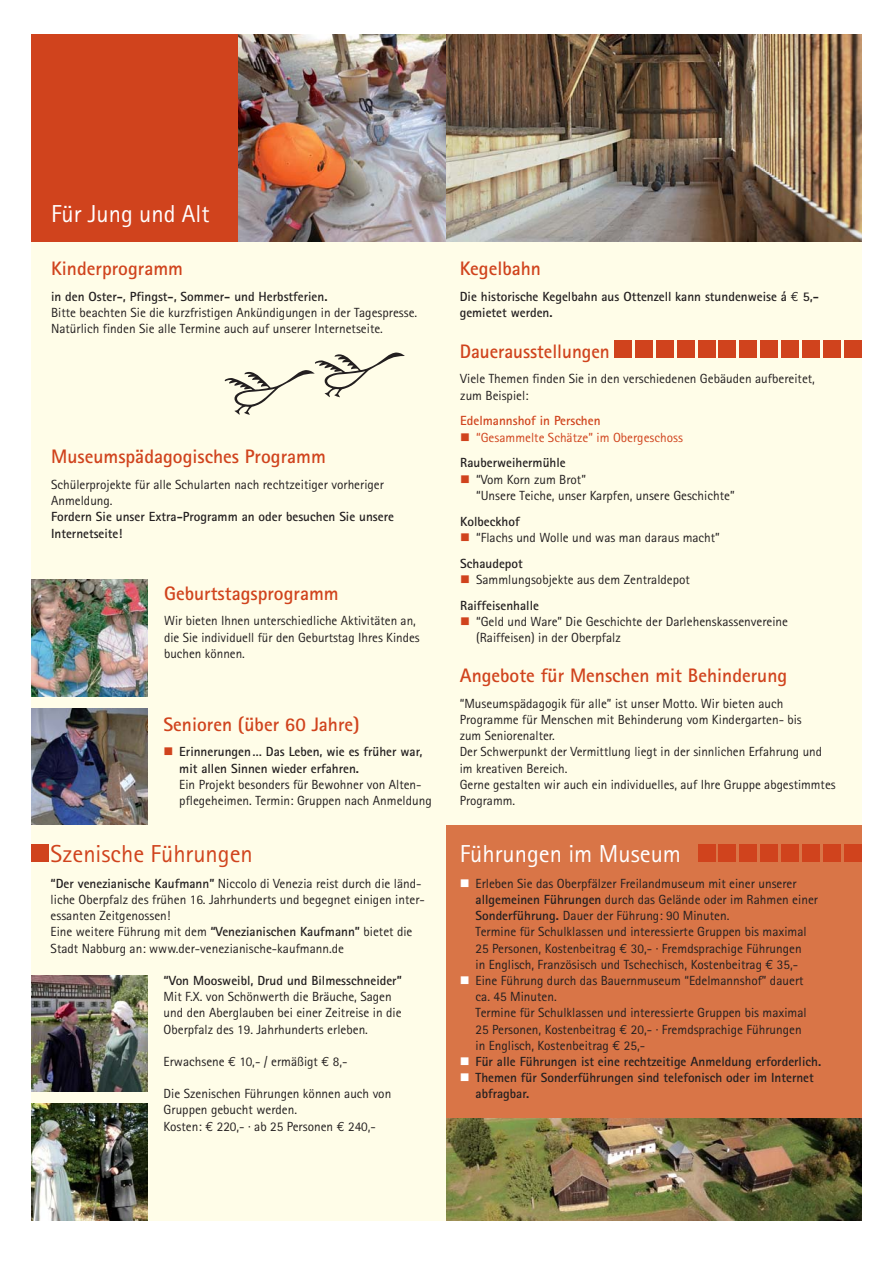
<style>
.page{position:relative;width:893px;height:1263px;background:#fff}
.page>*{position:absolute;margin:0;border:0;box-sizing:border-box;transform-origin:0 0}
.t1{font:24.6px "Rotis Sans Serif";color:#fff}
.t2{font:24.6px "Rotis Sans Serif";color:#d0431d}
.t3{font:700 19.5px "Rotis Sans Serif";color:#d0431d}
.t4{font:13.2px/16.2px "Rotis Sans Serif";color:#231f20}
.t5{font:700 13.2px/16.2px "Rotis Sans Serif";color:#231f20}
.t6{font:13.2px/25.8px "Rotis Sans Serif";color:#d0431d}
.t7{font:700 13.2px "Rotis Sans Serif";color:#d0431d}
.s1{color:#d0431d}
.s2{font-weight:700}
.s3{font-family:"Euro Mono"}
.s4{font-family:"Euro Mono";font-weight:400}
.s5{font-weight:700;color:#231f20}
.s6{color:#fff}
</style>
<div class="page">
<div style="left:31px;top:34px;width:831px;height:1186px;background:#fffde8"></div>
<div style="left:31px;top:34px;width:208px;height:208px;background:#d0431d"></div>
<div style="left:446px;top:825px;width:416px;height:395px;background:#d97547"></div>
<div style="left:761px;top:845px;width:17px;height:17px;background:#d0431d"></div>
<div style="left:740px;top:845px;width:17px;height:17px;background:#d0431d"></div>
<div style="left:719px;top:845px;width:17px;height:17px;background:#d0431d"></div>
<div style="left:698px;top:845px;width:17px;height:17px;background:#d0431d"></div>
<div style="left:782px;top:845px;width:17px;height:17px;background:#d0431d"></div>
<div style="left:803px;top:845px;width:17px;height:17px;background:#d0431d"></div>
<div style="left:824px;top:845px;width:17px;height:17px;background:#d0431d"></div>
<div style="left:845px;top:845px;width:17px;height:17px;background:#d0431d"></div>
<div style="left:31px;top:845px;width:17px;height:17px;background:#d0431d"></div>
<img style="left:31px;top:708px;width:117px;height:117px">
<img style="left:31px;top:975px;width:117px;height:117px">
<img style="left:31px;top:1104px;width:117px;height:116px">
<img style="left:239px;top:34px;width:207px;height:208px">
<img style="left:446px;top:34px;width:416px;height:208px">
<img style="left:31px;top:580px;width:117px;height:116px">
<div style="left:614px;top:341px;width:17px;height:17px;background:#d0431d"></div>
<div style="left:635px;top:341px;width:17px;height:17px;background:#d0431d"></div>
<div style="left:656px;top:341px;width:17px;height:17px;background:#d0431d"></div>
<div style="left:677px;top:341px;width:17px;height:17px;background:#d0431d"></div>
<div style="left:698px;top:341px;width:17px;height:17px;background:#d0431d"></div>
<div style="left:719px;top:341px;width:17px;height:17px;background:#d0431d"></div>
<div style="left:740px;top:341px;width:17px;height:17px;background:#d0431d"></div>
<div style="left:761px;top:341px;width:17px;height:17px;background:#d0431d"></div>
<div style="left:782px;top:341px;width:17px;height:17px;background:#d0431d"></div>
<div style="left:803px;top:341px;width:17px;height:17px;background:#d0431d"></div>
<div style="left:824px;top:341px;width:17px;height:17px;background:#d0431d"></div>
<div style="left:845px;top:341px;width:17px;height:17px;background:#d0431d"></div>
<svg style="left:225px;top:353px;width:180px;height:62px"></svg>
<img style="left:446px;top:1118px;width:416px;height:102px">
<h1 class="t1" style="left:51px;top:205px;width:160px">Für Jung und Alt</h1>
<h2 class="t3" style="left:51px;top:262px;width:133px">Kinderprogramm</h2>
<p class="t5" style="left:51px;top:290px;width:278px">in den Oster-, Pfingst-, Sommer- und Herbstferien.</p>
<p class="t4" style="left:51px;top:306px;width:368px">Bitte beachten Sie die kurzfristigen Ankündigungen in der Tagespresse.<br>Natürlich finden Sie alle Termine auch auf unserer Internetseite.</p>
<h2 class="t3" style="left:51px;top:450px;width:276px">Museumspädagogisches Programm</h2>
<p class="t4" style="left:51px;top:478px;width:334px">Schülerprojekte für alle Schularten nach rechtzeitiger vorheriger<br>Anmeldung.</p>
<p class="t5" style="left:51px;top:510px;width:344px">Fordern Sie unser Extra-Programm an oder besuchen Sie unsere<br>Internetseite!</p>
<h2 class="t3" style="left:164px;top:586px;width:176px">Geburtstagsprogramm</h2>
<p class="t4" style="left:164px;top:614px;width:257px">Wir bieten Ihnen unterschiedliche Aktivitäten an, die Sie individuell für den Geburtstag Ihres Kindes buchen können.</p>
<h2 class="t3" style="left:163px;top:717px;width:198px">Senioren (über 60 Jahre)</h2>
<p class="t5" style="left:179px;top:745px;width:244px;text-indent:-16px"><span class="s1">■</span> Erinnerungen… Das Leben, wie es früher war, mit allen Sinnen wieder erfahren.</p>
<p class="t4" style="left:179px;top:778px;width:254px">Ein Projekt besonders für Bewohner von Alten&shy;pflegeheimen. Termin: Gruppen nach Anmeldung</p>
<h1 class="t2" style="left:51px;top:845px;width:204px">Szenische Führungen</h1>
<p class="t4" style="left:51px;top:877px;width:376px"><span class="s2">“Der venezianische Kaufmann”</span> Niccolo di Venezia reist durch die länd&shy;liche Oberpfalz des frühen 16. Jahrhunderts und begegnet einigen inter&shy;essanten Zeitgenossen!<br>Eine weitere Führung mit dem <span class="s2">“Venezianischen Kaufmann”</span> bietet die Stadt Nabburg an: www.der-venezianische-kaufmann.de</p>
<p class="t5" style="left:164px;top:974px;width:240px">“Von Moosweibl, Drud und Bilmesschneider”</p>
<p class="t4" style="left:164px;top:990px;width:239px">Mit F.X. von Schönwerth die Bräuche, Sagen und den Aberglauben bei einer Zeitreise in die<br>Oberpfalz des 19. Jahrhunderts erleben.</p>
<p class="t4" style="left:164px;top:1055px;width:185px">Erwachsene <span class="s3">€</span> 10,- / ermäßigt <span class="s3">€</span> 8,-</p>
<p class="t4" style="left:164px;top:1087px;width:229px">Die Szenischen Führungen können auch von<br>Gruppen gebucht werden.<br>Kosten: <span class="s3">€</span> 220,- · ab 25 Personen <span class="s3">€</span> 240,-</p>
<h2 class="t3" style="left:460px;top:262px;width:83px">Kegelbahn</h2>
<p class="t5" style="left:460px;top:290px;width:361px">Die historische Kegelbahn aus Ottenzell kann stundenweise á <span class="s4">€</span> 5,- gemietet werden.</p>
<h2 class="t3" style="left:460px;top:344px;width:152px">Dauerausstellungen</h2>
<p class="t4" style="left:460px;top:372px;width:356px">Viele Themen finden Sie in den verschiedenen Gebäuden aufbereitet, zum Beispiel:</p>
<p class="t7" style="left:460px;top:416px;width:142px">Edelmannshof in Perschen</p>
<p class="t6" style="left:460px;top:426px;width:224px">■ “Gesammelte Schätze” im Obergeschoss<br><span class="s5">Rauberweihermühle</span></p>
<p class="t4" style="left:476px;top:472px;width:260px;text-indent:-16px"><span class="s1">■</span> “Vom Korn zum Brot”<br>“Unsere Teiche, unser Karpfen, unsere Geschichte”</p>
<p class="t5" style="left:460px;top:514px;width:61px">Kolbeckhof</p>
<p class="t4" style="left:460px;top:526px;width:261px;line-height:25.8px"><span class="s1">■</span> “Flachs und Wolle und was man daraus macht”<br><span class="s2">Schaudepot</span></p>
<p class="t4" style="left:460px;top:568px;width:231px;line-height:25.8px"><span class="s1">■</span> Sammlungsobjekte aus dem Zentraldepot<br><span class="s2">Raiffeisenhalle</span></p>
<p class="t4" style="left:476px;top:614px;width:313px;text-indent:-16px"><span class="s1">■</span> “Geld und Ware” Die Geschichte der Darlehenskassenvereine (Raiffeisen) in der Oberpfalz</p>
<h2 class="t3" style="left:460px;top:669px;width:329px">Angebote für Menschen mit Behinderung</h2>
<p class="t4" style="left:460px;top:697px;width:377px">“Museumspädagogik für alle” ist unser Motto. Wir bieten auch Programme für Menschen mit Behinderung vom Kindergarten- bis<br>zum Seniorenalter.<br>Der Schwerpunkt der Vermittlung liegt in der sinnlichen Erfahrung und im kreativen Bereich.<br>Gerne gestalten wir auch ein individuelles, auf Ihre Gruppe abgestimmtes Programm.</p>
<h1 class="t1" style="left:460px;top:845px;width:223px">Führungen im Museum</h1>
<p class="t4" style="left:475px;top:877px;width:344px;text-indent:-16px"><span class="s6">■</span> Erleben Sie das Oberpfälzer Freilandmuseum mit einer unserer <span class="s2">allgemeinen Führungen</span> durch das Gelände oder im Rahmen einer <span class="s2">Sonderführung.</span> Dauer der Führung: 90 Minuten.<br>Termine für Schulklassen und interessierte Gruppen bis maximal 25 Personen, Kostenbeitrag <span class="s3">€</span> 30,- · Fremdsprachige Führungen<br>in Englisch, Französisch und Tschechisch, Kostenbeitrag <span class="s3">€</span> 35,-</p>
<p class="t4" style="left:475px;top:974px;width:333px;text-indent:-16px"><span class="s6">■</span> Eine Führung durch das Bauernmuseum “Edelmannshof” dauert ca. 45 Minuten.<br>Termine für Schulklassen und interessierte Gruppen bis maximal 25 Personen, Kostenbeitrag <span class="s3">€</span> 20,- · Fremdsprachige Führungen in Englisch, Kostenbeitrag <span class="s3">€</span> 25,-</p>
<p class="t5" style="left:460px;top:1055px;width:363px"><span class="s6">■</span> Für alle Führungen ist eine rechtzeitige Anmeldung erforderlich.</p>
<p class="t5" style="left:475px;top:1071px;width:340px;text-indent:-16px"><span class="s6">■</span> Themen für Sonderführungen sind telefonisch oder im Internet abfragbar.</p>
</div>
